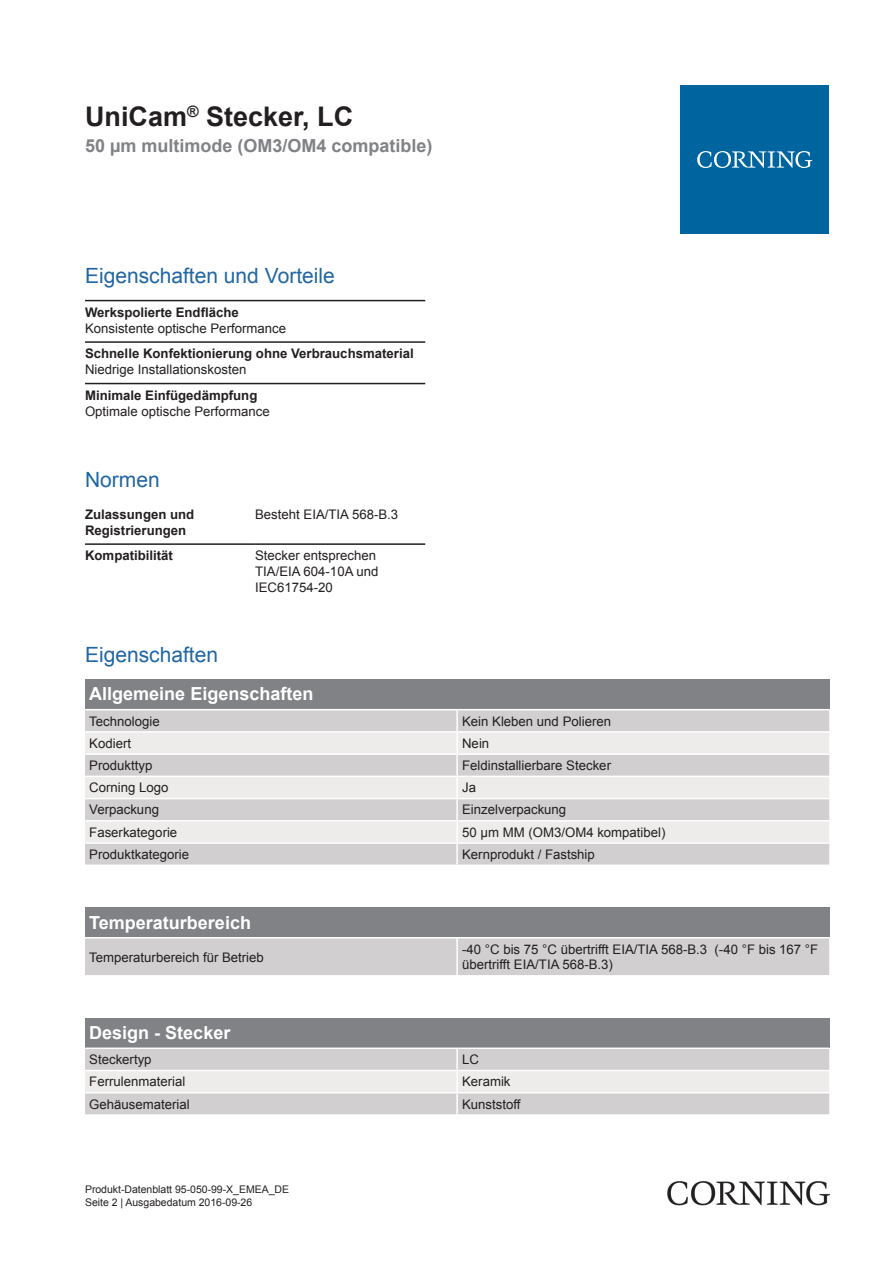
<style>
.page{position:relative;width:893px;height:1263px;background:#fff}
.page>*{position:absolute;margin:0;border:0;box-sizing:border-box;transform-origin:0 0}
.t1{font:700 27px "Arial";color:#231f20}
.t2{font:21px "Arial";color:#2166a2}
.t3{font:700 18px "Arial";color:#fff}
.t4{font:700 18px "Arial";color:#808285}
.t5{font:13.2px/15.9px "Arial";color:#231f20}
.t6{font:700 13.2px/15.9px "Arial";color:#231f20}
.t7{font:10.5px/12.6px "Arial";color:#231f20}
</style>
<div class="page">
<hr style="left:85px;top:300px;width:340px;height:1px;background:#231f20">
<hr style="left:85px;top:341px;width:340px;height:2px;background:#231f20">
<hr style="left:85px;top:383px;width:340px;height:1px;background:#231f20">
<hr style="left:85px;top:543px;width:170px;height:2px;background:#231f20">
<hr style="left:255px;top:543px;width:170px;height:2px;background:#231f20">
<div style="left:85px;top:679px;width:744px;height:30px;background:#808285"></div>
<div style="left:85px;top:710px;width:744px;height:154px;background:#d1cfcf"></div>
<svg style="left:85px;top:733px;width:744px;height:109px;fill:#edeceb"></svg>
<hr style="left:456px;top:710px;width:2px;height:21px;background:#fff">
<hr style="left:456px;top:733px;width:2px;height:20px;background:#fff">
<hr style="left:456px;top:755px;width:2px;height:21px;background:#fff">
<hr style="left:456px;top:777px;width:2px;height:21px;background:#fff">
<hr style="left:456px;top:799px;width:2px;height:21px;background:#fff">
<hr style="left:456px;top:821px;width:2px;height:21px;background:#fff">
<hr style="left:456px;top:844px;width:2px;height:20px;background:#fff">
<hr style="left:85px;top:731px;width:372px;height:2px;background:#fff">
<hr style="left:457px;top:731px;width:372px;height:2px;background:#fff">
<hr style="left:85px;top:753px;width:372px;height:2px;background:#fff">
<hr style="left:457px;top:753px;width:372px;height:2px;background:#fff">
<hr style="left:85px;top:776px;width:372px;height:1px;background:#fff">
<hr style="left:457px;top:776px;width:372px;height:1px;background:#fff">
<hr style="left:85px;top:798px;width:372px;height:1px;background:#fff">
<hr style="left:457px;top:798px;width:372px;height:1px;background:#fff">
<hr style="left:85px;top:820px;width:372px;height:1px;background:#fff">
<hr style="left:457px;top:820px;width:372px;height:1px;background:#fff">
<hr style="left:85px;top:842px;width:372px;height:2px;background:#fff">
<hr style="left:457px;top:842px;width:372px;height:2px;background:#fff">
<div style="left:85px;top:907px;width:744px;height:30px;background:#808285"></div>
<div style="left:85px;top:938px;width:744px;height:37px;background:#d1cfcf"></div>
<hr style="left:456px;top:938px;width:2px;height:37px;background:#fff">
<div style="left:85px;top:1018px;width:744px;height:29px;background:#808285"></div>
<div style="left:85px;top:1049px;width:744px;height:65px;background:#d1cfcf"></div>
<div style="left:85px;top:1071px;width:744px;height:21px;background:#edeceb"></div>
<hr style="left:456px;top:1049px;width:2px;height:21px;background:#fff">
<hr style="left:456px;top:1071px;width:2px;height:21px;background:#fff">
<hr style="left:456px;top:1093px;width:2px;height:21px;background:#fff">
<hr style="left:85px;top:1070px;width:372px;height:1px;background:#fff">
<hr style="left:457px;top:1070px;width:372px;height:1px;background:#fff">
<hr style="left:85px;top:1092px;width:372px;height:1px;background:#fff">
<hr style="left:457px;top:1092px;width:372px;height:1px;background:#fff">
<div style="left:680px;top:85px;width:149px;height:149px;background:#00649e"></div>
<svg style="left:697px;top:151px;width:115px;height:17px"></svg>
<img style="left:668px;top:1181px;width:161px;height:24px">
<h1 class="t1" style="left:85px;top:97px;width:270px">UniCam<sup>®</sup> Stecker, LC</h1>
<h3 class="t4" style="left:85px;top:133px;width:349px">50 µm multimode (OM3/OM4 compatible)</h3>
<h2 class="t2" style="left:85px;top:261px;width:251px">Eigenschaften und Vorteile</h2>
<p class="t6" style="left:85px;top:304px;width:155px">Werkspolierte Endfläche</p>
<p class="t5" style="left:85px;top:320px;width:203px">Konsistente optische Performance</p>
<p class="t6" style="left:85px;top:346px;width:330px">Schnelle Konfektionierung ohne Verbrauchsmaterial</p>
<p class="t5" style="left:85px;top:361px;width:163px">Niedrige Installationskosten</p>
<p class="t6" style="left:85px;top:387px;width:174px">Minimale Einfügedämpfung</p>
<p class="t5" style="left:85px;top:403px;width:186px">Optimale optische Performance</p>
<h2 class="t2" style="left:85px;top:465px;width:76px">Normen</h2>
<p class="t6" style="left:85px;top:506px;width:111px">Zulassungen und<br>Registrierungen</p>
<p class="t5" style="left:255px;top:506px;width:145px">Besteht EIA/TIA 568-B.3</p>
<p class="t6" style="left:85px;top:548px;width:90px">Kompatibilität</p>
<p class="t5" style="left:255px;top:548px;width:125px">Stecker entsprechen<br>TIA/EIA 604-10A und<br>IEC61754-20</p>
<h2 class="t2" style="left:85px;top:640px;width:135px">Eigenschaften</h2>
<h3 class="t3" style="left:89px;top:681px;width:226px">Allgemeine Eigenschaften</h3>
<p class="t5" style="left:89px;top:713px;width:72px">Technologie</p>
<p class="t5" style="left:462px;top:713px;width:150px">Kein Kleben und Polieren</p>
<p class="t5" style="left:89px;top:735px;width:43px">Kodiert</p>
<p class="t5" style="left:462px;top:735px;width:29px">Nein</p>
<p class="t5" style="left:89px;top:757px;width:65px">Produkttyp</p>
<p class="t5" style="left:462px;top:757px;width:150px">Feldinstallierbare Stecker</p>
<p class="t5" style="left:89px;top:779px;width:81px">Corning Logo</p>
<p class="t5" style="left:462px;top:779px;width:15px">Ja</p>
<p class="t5" style="left:89px;top:802px;width:71px">Verpackung</p>
<p class="t5" style="left:462px;top:802px;width:106px">Einzelverpackung</p>
<p class="t5" style="left:89px;top:824px;width:90px">Faserkategorie</p>
<p class="t5" style="left:462px;top:824px;width:205px">50 µm MM (OM3/OM4 kompatibel)</p>
<p class="t5" style="left:89px;top:846px;width:101px">Produktkategorie</p>
<p class="t5" style="left:462px;top:846px;width:134px">Kernprodukt / Fastship</p>
<h3 class="t3" style="left:89px;top:909px;width:163px">Temperaturbereich</h3>
<p class="t5" style="left:89px;top:949px;width:176px">Temperaturbereich für Betrieb</p>
<p class="t5" style="left:462px;top:941px;width:358px">-40 °C bis 75 °C übertrifft EIA/TIA 568-B.3 (-40 °F bis 167 °F übertrifft EIA/TIA 568-B.3)</p>
<h3 class="t3" style="left:89px;top:1020px;width:143px">Design - Stecker</h3>
<p class="t5" style="left:89px;top:1051px;width:64px">Steckertyp</p>
<p class="t5" style="left:462px;top:1051px;width:18px">LC</p>
<p class="t5" style="left:89px;top:1074px;width:98px">Ferrulenmaterial</p>
<p class="t5" style="left:462px;top:1074px;width:50px">Keramik</p>
<p class="t5" style="left:89px;top:1096px;width:102px">Gehäusematerial</p>
<p class="t5" style="left:462px;top:1096px;width:60px">Kunststoff</p>
<p class="t7" style="left:85px;top:1183px;width:206px">Produkt-Datenblatt 95-050-99-X_EMEA_DE<br>Seite 2 | Ausgabedatum 2016-09-26</p>
</div>
